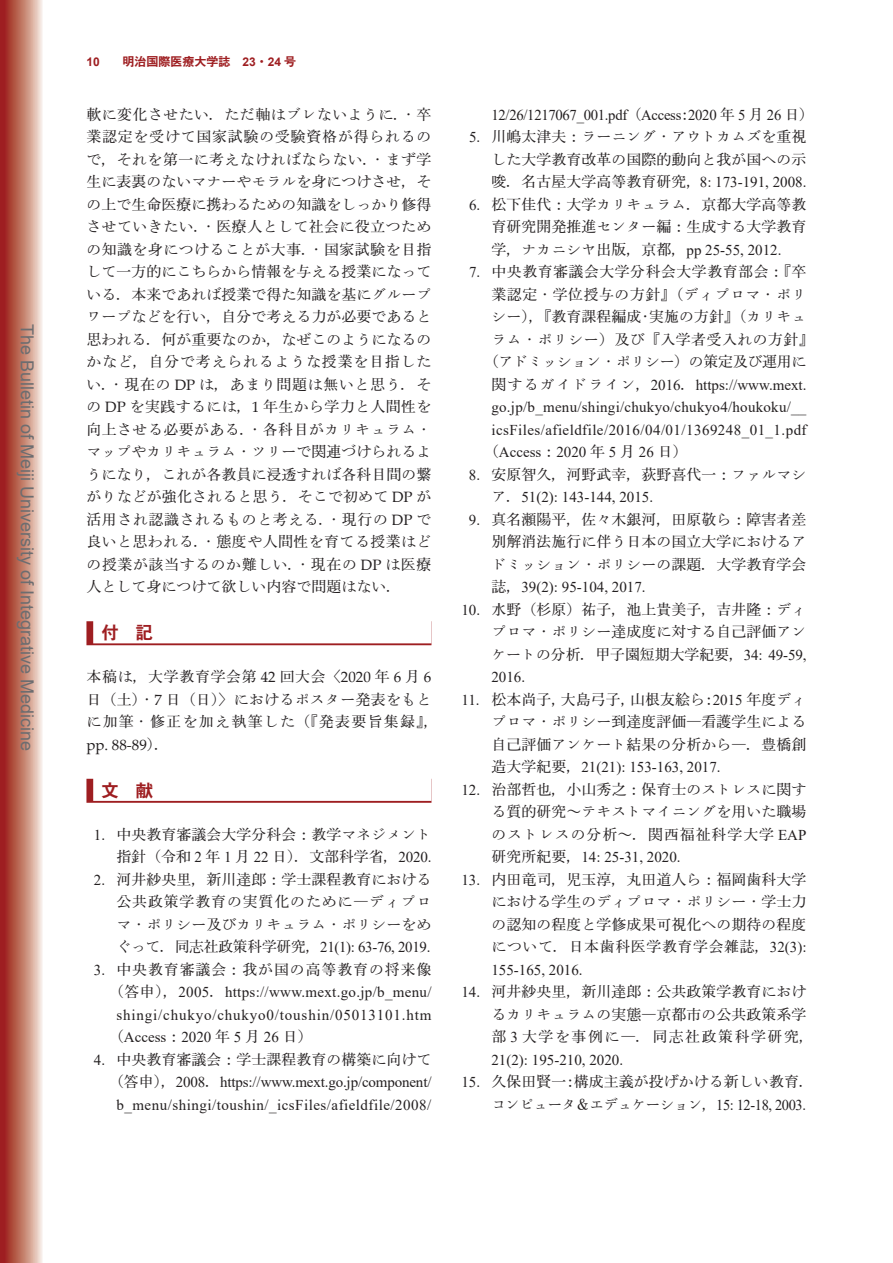
<style>
.page{position:relative;width:893px;height:1263px;background:#fff}
.page>*{position:absolute;margin:0;border:0;box-sizing:border-box;transform-origin:0 0}
.t1{font:18px "Arial";color:#6c6d70}
.t2{font:17.25px "Iwa O Go Pro Eb";color:#9e1e21}
.t3{font:500 15px/22.5px "Iwa O Min Pro";color:#231f20;text-align:justify}
.t4{font:15px "Times New Roman";letter-spacing:.015em;color:#231f20}
.t5{font:15px/22.5px "Times New Roman";letter-spacing:.035em;color:#231f20;text-align:center}
.t6{font:500 15px/22.5px "Iwa O Min Pro";letter-spacing:.04em;color:#231f20}
.t7{font:15px "Times New Roman";letter-spacing:-.02em;color:#231f20}
.t8{font:500 15px "Iwa O Min Pro";letter-spacing:.03em;color:#231f20}
.t9{font:15px "Times New Roman";letter-spacing:.055em;color:#231f20}
.t10{font:500 15px "Iwa O Min Pro";letter-spacing:.055em;color:#231f20}
.t11{font:500 15px "Iwa O Min Pro";letter-spacing:-.025em;color:#231f20}
.t12{font:500 15px "Iwa O Min Pro";letter-spacing:.025em;color:#231f20}
.t13{font:15px "Palatino Linotype";color:#231f20}
.t14{font:12px "Iwa O Go Pro Eb";color:#9e1e21}
.t15{font:700 12px "Arial";color:#9e1e21}
.s1{font-family:"Arial";font-weight:700}
.s2{font-family:"Ryumin Pro";font-weight:300}
.s3{font-family:"Palatino Linotype";font-weight:400}
.s4{font-family:"Iwa O Min Pro";font-weight:500}
.s5{font-family:"Times New Roman";font-weight:400}
</style>
<div class="page">
<svg style="left:0;top:0;width:43px;height:1263px;background:#c37a6e"></svg>
<svg style="left:86px;top:621px;width:345px;height:24px"></svg>
<div style="left:93px;top:619px;width:338px;height:24px;background:#fff"></div>
<div style="left:86px;top:779px;width:345px;height:24px;background:#9e1e21"></div>
<div style="left:93px;top:777px;width:338px;height:24px;background:#fff"></div>
<p class="t1" style="left:40px;top:324px;width:429px;rotate:90deg">The Bulletin of Meiji University of Integrative Medicine</p>
<p class="t15" style="left:86px;top:53px;width:15px">10</p>
<p class="t14" style="left:122px;top:53px;width:175px">明治国際医療大学誌　<span class="s1">23</span>・<span class="s1">24</span> 号</p>
<p class="t3" style="left:86px;top:102px;width:347px">軟に変化させたい．ただ軸はブレないように．<span class="s2">・</span>卒業認定を受けて国家試験の受験資格が得られるので，それを第一に考えなければならない．<span class="s2">・</span>まず学生に表裏のないマナーやモラルを身につけさせ，その上で生命医療に携わるための知識をしっかり修得させていきたい．<span class="s2">・</span>医療人として社会に役立つための知識を身につけることが大事．<span class="s2">・</span>国家試験を目指して一方的にこちらから情報を与える授業になっている．本来であれば授業で得た知識を基にグループワープなどを行い，自分で考える力が必要であると思われる．何が重要なのか，なぜこのようになるのかなど，自分で考えられるような授業を目指したい．<span class="s2">・</span>現在の <span class="s3">DP</span> は，あまり問題は無いと思う．その <span class="s3">DP</span> を実践するには，<span class="s3">1</span> 年生から学力と人間性を向上させる必要がある．<span class="s2">・</span>各科目がカリキュラム<span class="s2">・</span>マップやカリキュラム<span class="s2">・</span>ツリーで関連づけられるようになり，これが各教員に浸透すれば各科目間の繋がりなどが強化されると思う．そこで初めて <span class="s3">DP</span> が活用され認識されるものと考える．<span class="s2">・</span>現行の <span class="s3">DP</span> で良いと思われる．<span class="s2">・</span>態度や人間性を育てる授業はどの授業が該当するのか難しい．<span class="s2">・</span>現在の <span class="s3">DP</span> は医療人として身につけて欲しい内容で問題はない．</p>
<p class="t2" style="left:101px;top:621px;width:53px">付　記</p>
<p class="t6" style="left:86px;top:665px;width:354px">本稿は，大学教育学会第 <span class="s3">42</span> 回大会〈<span class="s3">2020</span> 年 <span class="s3">6</span> 月 <span class="s3">6</span>日（土）<span class="s2">・</span><span class="s3">7</span> 日（日）〉におけるポスター発表をもとに加筆<span class="s2">・</span>修正を加え執筆した（『発表要旨集録』，</p>
<p class="t13" style="left:86px;top:734px;width:85px">pp. 88-89<span class="s4">）．</span></p>
<p class="t2" style="left:101px;top:778px;width:53px">文　献</p>
<p class="t3" style="left:94px;top:822px;width:339px;text-align:right"><span class="s5">1.</span> 中央教育審議会大学分科会：教学マネジメント指針（令和 <span class="s5">2</span> 年 <span class="s5">1</span> 月 <span class="s5">22</span> 日）．文部科学省，<span class="s5">2020.</span></p>
<p class="t3" style="left:116px;top:867px;width:317px;text-indent:-22px"><span class="s5">2.</span> 河井紗央里，新川達郎：学士課程教育における公共政策学教育の実質化のために―ディプロマ<span class="s2">・</span>ポリシー及びカリキュラム<span class="s2">・</span>ポリシーをめ</p>
<p class="t7" style="left:116px;top:936px;width:315px"><span class="s4">ぐって．同志社政策科学研究，</span>21(1): 63-76, 2019.</p>
<p class="t10" style="left:94px;top:959px;width:339px"><span class="s5">3.</span> 中央教育審議会：我が国の高等教育の将来像</p>
<p class="t4" style="left:109px;top:981px;width:324px"><span class="s4">（答申），</span>2005<span class="s4">．</span>https://www.mext.go.jp/b_menu/</p>
<p class="t9" style="left:116px;top:1004px;width:316px">shingi/chukyo/chukyo0/toushin/05013101.htm</p>
<p class="t4" style="left:109px;top:1026px;width:205px"><span class="s4">（</span>Access<span class="s4">：</span>2020 <span class="s4">年</span> 5 <span class="s4">月</span> 26 <span class="s4">日）</span></p>
<p class="t3" style="left:94px;top:1047px;width:339px"><span class="s5">4.</span> 中央教育審議会：学士課程教育の構築に向けて</p>
<p class="t5" style="left:109px;top:1070px;width:324px"><span class="s4">（答申），</span>2008<span class="s4">．</span>https://www.mext.go.jp/component/ b_menu/shingi/toushin/_icsFiles/afieldfile/2008/</p>
<p class="t7" style="left:491px;top:104px;width:324px">12/26/1217067_001.pdf<span class="s4">（</span>Access<span class="s4">：</span>2020 <span class="s4">年</span> 5 <span class="s4">月</span> 26 <span class="s4">日）</span></p>
<p class="t3" style="left:469px;top:125px;width:339px;text-align:right"><span class="s5">5.</span> 川嶋太津夫：ラーニング<span class="s2">・</span>アウトカムズを重視した大学教育改革の国際的動向と我が国への示</p>
<p class="t4" style="left:491px;top:171px;width:316px"><span class="s4">唆．名古屋大学高等教育研究，</span>8: 173-191, 2008.</p>
<p class="t3" style="left:491px;top:192px;width:317px;text-indent:-22px"><span class="s5">6.</span> 松下佳代：大学カリキュラム．京都大学高等教育研究開発推進センター編：生成する大学教育学，ナカニシヤ出版，京都，<span class="s5">pp 25-55, 2012.</span></p>
<p class="t8" style="left:469px;top:261px;width:339px"><span class="s5">7.</span> 中央教育審議会大学分科会大学教育部会：『卒</p>
<p class="t8" style="left:491px;top:284px;width:316px">業認定<span class="s2">・</span>学位授与の方針』（ディプロマ<span class="s2">・</span>ポリ</p>
<p class="t3" style="left:491px;top:305px;width:317px">シー），『教育課程編成<span class="s2">・</span>実施の方針』（カリキュ</p>
<p class="t12" style="left:491px;top:329px;width:324px">ラム<span class="s2">・</span>ポリシー）及び『入学者受入れの方針』</p>
<p class="t11" style="left:484px;top:351px;width:324px">（アドミッション<span class="s2">・</span>ポリシー）の策定及び運用に</p>
<p class="t4" style="left:491px;top:374px;width:317px"><span class="s4">関するガイドライン，</span>2016<span class="s4">．</span>https://www.mext.</p>
<p class="t4" style="left:491px;top:396px;width:316px">go.jp/b_menu/shingi/chukyo/chukyo4/houkoku/__</p>
<p class="t4" style="left:491px;top:419px;width:317px">icsFiles/afieldfile/2016/04/01/1369248_01_1.pdf</p>
<p class="t4" style="left:484px;top:441px;width:205px"><span class="s4">（</span>Access<span class="s4">：</span>2020 <span class="s4">年</span> 5 <span class="s4">月</span> 26 <span class="s4">日）</span></p>
<p class="t3" style="left:469px;top:462px;width:339px"><span class="s5">8.</span> 安原智久，河野武幸，荻野喜代一：ファルマシ</p>
<p class="t4" style="left:491px;top:486px;width:163px"><span class="s4">ア．</span>51(2): 143-144, 2015.</p>
<p class="t3" style="left:491px;top:507px;width:317px;text-indent:-22px"><span class="s5">9.</span> 真名瀬陽平，佐々木銀河，田原敬ら：障害者差別解消法施行に伴う日本の国立大学におけるアドミッション<span class="s2">・</span>ポリシーの課題．大学教育学会</p>
<p class="t4" style="left:491px;top:576px;width:156px"><span class="s4">誌，</span>39(2): 95-104, 2017.</p>
<p class="t3" style="left:491px;top:597px;width:317px;text-indent:-30px"><span class="s5">10.</span> 水野（杉原）祐子，池上貴美子，吉井隆：ディプロマ<span class="s2">・</span>ポリシー達成度に対する自己評価アンケートの分析．甲子園短期大学紀要，<span class="s5">34: 49-59,</span></p>
<p class="t4" style="left:491px;top:666px;width:35px">2016.</p>
<p class="t3" style="left:491px;top:687px;width:317px;text-indent:-30px"><span class="s5">11.</span> 松本尚子，大島弓子，山根友絵ら：<span class="s5">2015</span> 年度ディプロマ<span class="s2">・</span>ポリシー到達度評価―看護学生による自己評価アンケート結果の分析から―．豊橋創</p>
<p class="t4" style="left:491px;top:756px;width:231px"><span class="s4">造大学紀要，</span>21(21): 153-163, 2017.</p>
<p class="t3" style="left:491px;top:777px;width:317px;text-indent:-30px"><span class="s5">12.</span> 治部哲也，小山秀之：保育士のストレスに関する質的研究～テキストマイニングを用いた職場のストレスの分析～．関西福祉科学大学 <span class="s5">EAP</span></p>
<p class="t4" style="left:491px;top:846px;width:191px"><span class="s4">研究所紀要，</span>14: 25-31, 2020.</p>
<p class="t3" style="left:491px;top:867px;width:317px;text-indent:-30px"><span class="s5">13.</span> 内田竜司，児玉淳，丸田道人ら：福岡歯科大学における学生のディプロマ<span class="s2">・</span>ポリシー<span class="s2">・</span>学士力の認知の程度と学修成果可視化への期待の程度について．日本歯科医学教育学会雑誌，<span class="s5">32(3):</span></p>
<p class="t4" style="left:491px;top:959px;width:93px">155-165, 2016.</p>
<p class="t3" style="left:491px;top:980px;width:324px;text-align:left;text-indent:-30px"><span class="s5">14.</span> 河井紗央里，新川達郎：公共政策学教育におけるカリキュラムの実態―京都市の公共政策系学部 <span class="s5">3</span> 大学を事例に―．同志社政策科学研究，</p>
<p class="t4" style="left:491px;top:1049px;width:133px">21(2): 195-210, 2020.</p>
<p class="t3" style="left:491px;top:1070px;width:324px;text-indent:-30px"><span class="s5">15.</span> 久保田賢一：構成主義が投げかける新しい教育．コンピュータ＆エデュケーション，<span class="s5">15: 12-18, 2003.</span></p>
</div>
